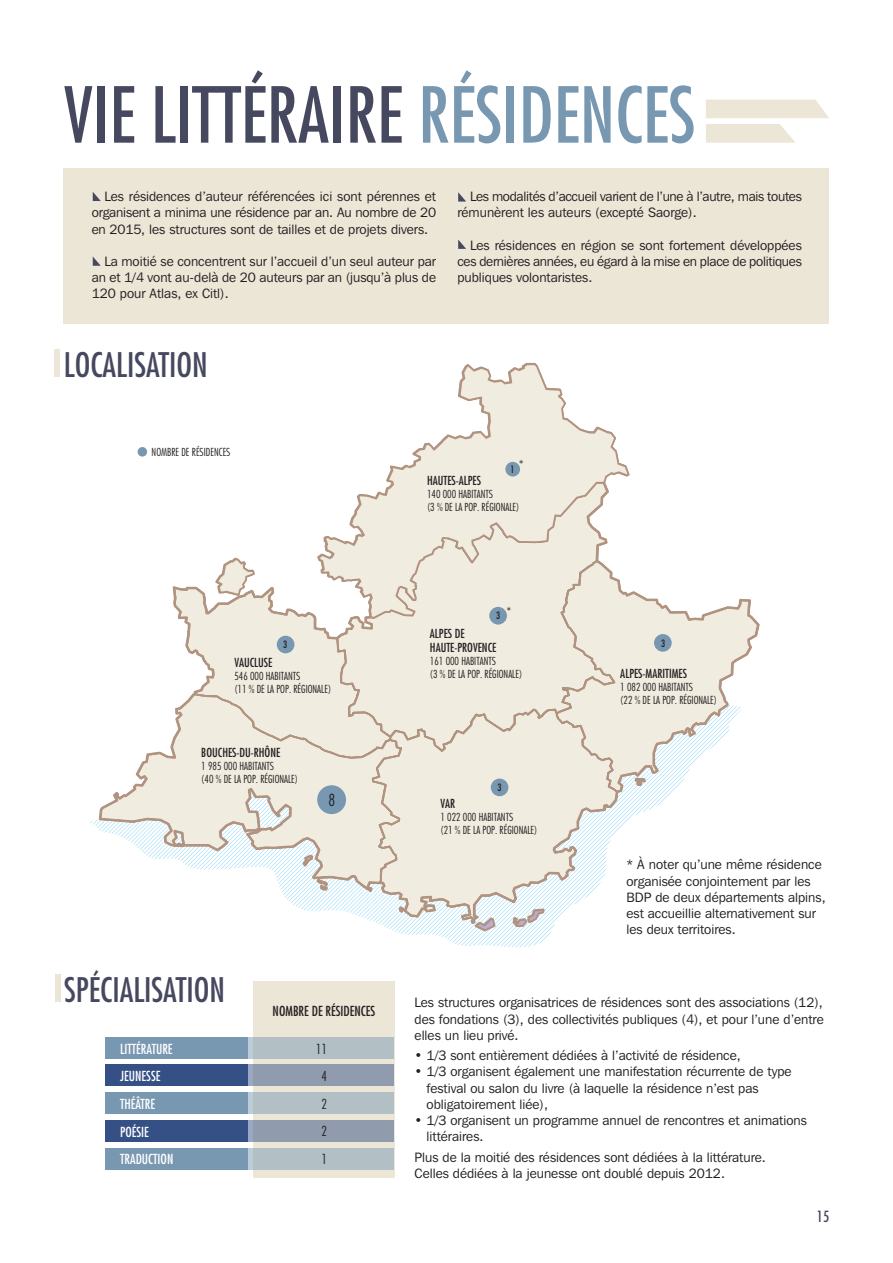
<style>
.page{position:relative;width:893px;height:1263px;background:#fff}
.page>*{position:absolute;margin:0;border:0;box-sizing:border-box;transform-origin:0 0}
.t1{font:condensed 75px "Futura Std";color:#46485f}
.t2{font:condensed 33px "Futura Std";color:#46485f}
.t3{font:300 condensed 16.2px "Futura Std";color:#231f20}
.t4{font:condensed 15px "Futura Std";color:#46485f}
.t5{font:13.5px/16.2px "Franklin Gothic IT Cby BT";color:#231f20;text-align:justify}
.t6{font:13.5px/16.2px "Franklin Gothic IT Cby BT";letter-spacing:-.02em;color:#231f20}
.t7{font:condensed 13.5px/27.8px "Futura Std";color:#fff}
.t8{font:condensed 13.5px "Futura Std";color:#231f20}
.t9{font:300 condensed 13.5px/27.6px "Futura Std";color:#231f20;text-align:center}
.t10{font:condensed 12.15px/14.5px "Futura Std";color:#231f20}
.t11{font:300 condensed 10.8px/12.9px "Futura Std";color:#231f20}
.t12{font:condensed 9.9px "Futura Std";color:#231f20}
.s1{color:#7898b2}
</style>
<div class="page">
<div style="left:55px;top:974px;width:5px;height:28px;background:#ece6d7"></div>
<div style="left:706px;top:100px;width:123px;height:18px;background:#ece6d7"></div>
<svg style="left:706px;top:124px;width:90px;height:19px;background:#eee8db"></svg>
<div style="left:253px;top:981px;width:141px;height:197px;background:#ece6d7"></div>
<div style="left:105px;top:1120px;width:143px;height:21px;background:#355085"></div>
<div style="left:105px;top:1092px;width:143px;height:22px;background:#7898b2"></div>
<div style="left:105px;top:1148px;width:143px;height:21px;background:#7898b2"></div>
<div style="left:247px;top:1037px;width:147px;height:21px;background:#b2bfc4"></div>
<div style="left:247px;top:1065px;width:147px;height:21px;background:#909bae"></div>
<div style="left:247px;top:1092px;width:147px;height:22px;background:#b2bfc4"></div>
<div style="left:247px;top:1148px;width:147px;height:21px;background:#b2bfc4"></div>
<div style="left:247px;top:1120px;width:147px;height:21px;background:#909bae"></div>
<div style="left:105px;top:1037px;width:143px;height:21px;background:#7898b2"></div>
<div style="left:105px;top:1065px;width:143px;height:21px;background:#355085"></div>
<div style="left:64px;top:168px;width:765px;height:155px;background:#ece6d7"></div>
<svg style="left:93px;top:192px;width:8px;height:9px"></svg>
<svg style="left:93px;top:257px;width:8px;height:9px"></svg>
<svg style="left:458px;top:192px;width:8px;height:10px"></svg>
<svg style="left:458px;top:240px;width:8px;height:9px"></svg>
<svg style="left:318px;top:363px;width:312px;height:195px;fill:#f1ece0"></svg>
<svg style="left:707px;top:598px;width:52px;height:151px"></svg>
<svg style="left:90px;top:558px;width:617px;height:390px"></svg>
<div style="left:138px;top:447px;width:9px;height:10px;background:#7898b2;border-radius:50%"></div>
<div style="left:317px;top:785px;width:29px;height:29px;background:#7898b2;border-radius:50%"></div>
<div style="left:277px;top:636px;width:17px;height:17px;background:#7898b2;border-radius:50%"></div>
<div style="left:489px;top:607px;width:18px;height:17px;background:#7898b2;border-radius:50%"></div>
<div style="left:491px;top:778px;width:17px;height:18px;background:#7898b2;border-radius:50%"></div>
<div style="left:654px;top:634px;width:18px;height:18px;background:#7898b2;border-radius:50%"></div>
<div style="left:505px;top:462px;width:15px;height:14px;background:#7898b2;border-radius:50%"></div>
<div style="left:55px;top:349px;width:5px;height:28px;background:#ece6d7"></div>
<h1 class="t1" style="left:64px;top:70px;width:383px">VIE LITTÉRAIRE <span class="s1">RÉSIDENCES</span></h1>
<p class="t5" style="left:92px;top:188px;width:346px;text-indent:13px">Les résidences d’auteur référencées ici sont pérennes et organisent a minima une résidence par an. Au nombre de 20 en 2015, les structures sont de tailles et de projets divers.</p>
<p class="t5" style="left:92px;top:253px;width:346px;text-indent:13px">La moitié se concentrent sur l’accueil d’un seul auteur par an et 1/4 vont au-delà de 20 auteurs par an (jusqu’à plus de 120 pour Atlas, ex Citl).</p>
<h2 class="t2" style="left:64px;top:344px;width:146px">LOCALISATION</h2>
<p class="t6" style="left:457px;top:188px;width:346px;text-indent:13px">Les modalités d’accueil varient de l’une à l’autre, mais toutes rémunèrent les auteurs (excepté Saorge).</p>
<p class="t5" style="left:457px;top:237px;width:346px;text-indent:13px">Les résidences en région se sont fortement développées ces dernières années, eu égard à la mise en place de politiques publiques volontaristes.</p>
<p class="t11" style="left:152px;top:445px;width:80px">NOMBRE DE RÉSIDENCES</p>
<p class="t10" style="left:519px;top:457px;width:6px">*</p>
<p class="t12" style="left:510px;top:463px;width:6px">1</p>
<p class="t10" style="left:427px;top:473px;width:56px">HAUTES-ALPES</p>
<p class="t11" style="left:427px;top:487px;width:94px">140 000 HABITANTS<br>(3 % DE LA POP. RÉGIONALE)</p>
<p class="t12" style="left:283px;top:639px;width:6px">3</p>
<p class="t10" style="left:234px;top:655px;width:40px">VAUCLUSE</p>
<p class="t11" style="left:234px;top:669px;width:98px">546 000 HABITANTS<br>(11 % DE LA POP. RÉGIONALE)</p>
<p class="t10" style="left:201px;top:745px;width:81px">BOUCHES-DU-RHÔNE</p>
<p class="t11" style="left:201px;top:760px;width:98px">1 985 000 HABITANTS<br>(40 % DE LA POP. RÉGIONALE)</p>
<p class="t3" style="left:328px;top:790px;width:8px">8</p>
<h2 class="t2" style="left:64px;top:970px;width:162px">SPÉCIALISATION</h2>
<p class="t7" style="left:120px;top:1034px;width:54px">LITTÉRATURE<br>JEUNESSE<br>THÉÂTRE</p>
<p class="t7" style="left:120px;top:1118px;width:30px">POÉSIE</p>
<p class="t7" style="left:120px;top:1145px;width:55px">TRADUCTION</p>
<p class="t8" style="left:273px;top:1003px;width:104px">NOMBRE DE RÉSIDENCES</p>
<p class="t9" style="left:316px;top:1035px;width:13px">11<br>4<br>2<br>2<br>1</p>
<p class="t10" style="left:507px;top:604px;width:6px">*</p>
<p class="t12" style="left:496px;top:609px;width:6px">3</p>
<p class="t10" style="left:430px;top:626px;width:68px">ALPES DE<br>HAUTE-PROVENCE</p>
<p class="t11" style="left:430px;top:655px;width:94px">161 000 HABITANTS<br>(3 % DE LA POP. RÉGIONALE)</p>
<p class="t12" style="left:498px;top:781px;width:6px">3</p>
<p class="t10" style="left:440px;top:796px;width:16px">VAR</p>
<p class="t11" style="left:440px;top:810px;width:98px">1 022 000 HABITANTS<br>(21 % DE LA POP. RÉGIONALE)</p>
<p class="t12" style="left:661px;top:637px;width:6px">3</p>
<p class="t10" style="left:620px;top:666px;width:68px">ALPES-MARITIMES</p>
<p class="t11" style="left:620px;top:680px;width:98px">1 082 000 HABITANTS<br>(22 % DE LA POP. RÉGIONALE)</p>
<p class="t5" style="left:626px;top:856px;width:201px;text-align:left">* À noter qu’une même résidence organisée conjointement par les<br>BDP de deux départements alpins, est accueillie alternativement sur les deux territoires.</p>
<p class="t5" style="left:415px;top:994px;width:411px">Les structures organisatrices de résidences sont des associations (12), des fondations (3), des collectivités publiques (4), et pour l’une d’entre elles un lieu privé.</p>
<p class="t5" style="left:415px;top:1047px;width:328px">• 1/3 sont entièrement dédiées à l’activité de résidence,</p>
<p class="t5" style="left:427px;top:1063px;width:366px;text-align:left;text-indent:-12px">• 1/3 organisent également une manifestation récurrente de type festival ou salon du livre (à laquelle la résidence n’est pas obligatoirement liée),</p>
<p class="t5" style="left:427px;top:1112px;width:382px;text-indent:-12px">• 1/3 organisent un programme annuel de rencontres et animations littéraires.</p>
<p class="t5" style="left:415px;top:1149px;width:353px">Plus de la moitié des résidences sont dédiées à la littérature.<br>Celles dédiées à la jeunesse ont doublé depuis 2012.</p>
<p class="t4" style="left:817px;top:1208px;width:14px">15</p>
</div>
